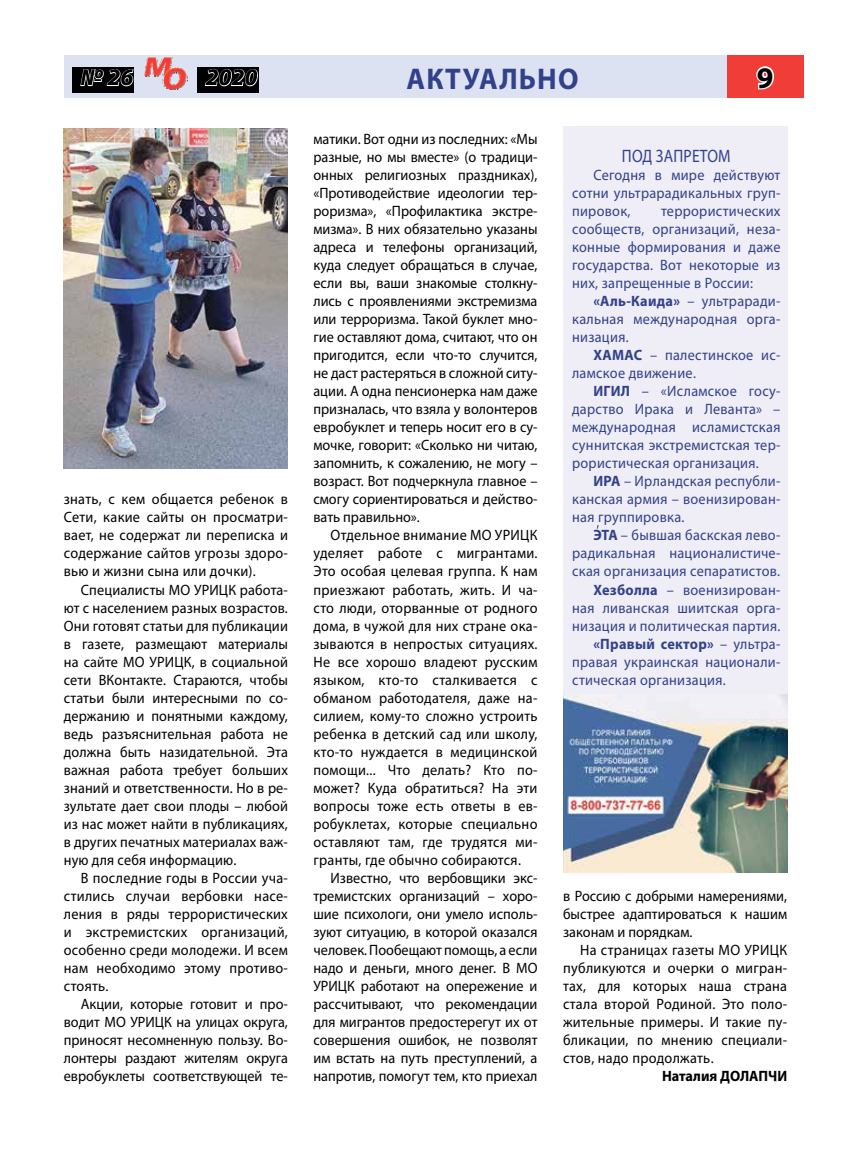
<style>
.page{position:relative;width:851px;height:1149px;background:#fff}
.page>*{position:absolute;margin:0;border:0;box-sizing:border-box;transform-origin:0 0}
.t1{font:700 30px "Myriad Pro";letter-spacing:.04em;color:#31428a;scale:.95 1}
.t2{font:700 30px "Myriad Pro";color:#000}
.t3{font:italic 700 24px "Myriad Pro";color:#000}
.t4{font:18px "Myriad Pro";letter-spacing:.015em;color:#31428a;scale:.86 1}
.t5{font:15px/18px "Myriad Pro";letter-spacing:.01em;color:#000;text-align:justify;scale:.95 1}
.t6{font:15px/18px "Myriad Pro";letter-spacing:.02em;color:#31428a;text-align:justify;scale:.95 1}
.t7{font:700 15px "Myriad Pro";letter-spacing:.02em;color:#31428a;scale:.95 1}
.t8{font:700 15px "Myriad Pro";color:#000;scale:.95 1}
.s1{font-weight:700}
.s2{font-weight:400}
</style>
<div class="page">
<div style="left:64px;top:55px;width:701px;height:43px;background:#dce2f2"></div>
<div style="left:72px;top:67px;width:62px;height:25px;background:#000"></div>
<svg style="left:79px;top:69px;width:55px;height:24px"></svg>
<img style="left:144px;top:57px;width:43px;height:33px">
<div style="left:197px;top:67px;width:61px;height:25px;background:#000"></div>
<svg style="left:205px;top:69px;width:53px;height:18px"></svg>
<div style="left:727px;top:55px;width:77px;height:43px;background:#f13d37"></div>
<svg style="left:756px;top:66px;width:18px;height:24px"></svg>
<div style="left:563px;top:126px;width:224px;height:576px;background:#efedf5"></div>
<img style="left:64px;top:128px;width:224px;height:340px">
<img style="left:563px;top:694px;width:224px;height:178px">
<h2 class="t3" style="left:80px;top:62px;width:54px">№ 26</h2>
<h2 class="t3" style="left:206px;top:62px;width:53px">2020</h2>
<h1 class="t1" style="left:406px;top:59px;width:182px">АКТУАЛЬНО</h1>
<h1 class="t2" style="left:756px;top:58px;width:18px">9</h1>
<p class="t5" style="left:64px;top:490px;width:237px">знать, с кем общается ребенок в Сети, какие сайты он просматри&shy;вает, не содержат ли переписка и содержание сайтов угрозы здоро&shy;вью и жизни сына или дочки).</p>
<p class="t5" style="left:64px;top:580px;width:237px;text-indent:17px">Специалисты МО УРИЦК работа&shy;ют с населением разных возрастов.<br>Они готовят статьи для публикации в газете, размещают материалы на сайте МО УРИЦК, в социальной сети ВКонтакте. Стараются, чтобы статьи были интересными по со&shy;держанию и понятными каждому, ведь разъяснительная работа не должна быть назидательной. Эта важная работа требует больших знаний и ответственности. Но в ре&shy;зультате дает свои плоды – любой из нас может найти в публикациях, в других печатных материалах важ&shy;ную для себя информацию.</p>
<p class="t5" style="left:64px;top:868px;width:237px;text-indent:17px">В последние годы в России уча&shy;стились случаи вербовки насе&shy;ления в ряды террористических и экстремистских организаций, особенно среди молодежи. И всем нам необходимо этому противо&shy;стоять.</p>
<p class="t5" style="left:64px;top:994px;width:237px;text-indent:17px">Акции, которые готовит и про&shy;водит МО УРИЦК на улицах округа, приносят несомненную пользу. Во&shy;лонтеры раздают жителям округа евробуклеты соответствующей те-</p>
<p class="t5" style="left:313px;top:130px;width:237px">матики. Вот одни из последних: «Мы разные, но мы вместе» (о традици&shy;онных религиозных праздниках), «Противодействие идеологии тер&shy;роризма», «Профилактика экстре&shy;мизма». В них обязательно указаны адреса и телефоны организаций, куда следует обращаться в случае, если вы, ваши знакомые столкну&shy;лись с проявлениями экстремизма или терроризма. Такой буклет мно&shy;гие оставляют дома, считают, что он пригодится, если что-то случится, не даст растеряться в сложной ситу&shy;ации. А одна пенсионерка нам даже призналась, что взяла у волонтеров евробуклет и теперь носит его в су&shy;мочке, говорит: «Сколько ни читаю, запомнить, к сожалению, не могу – возраст. Вот подчеркнула главное – смогу сориентироваться и действо&shy;вать правильно».</p>
<p class="t5" style="left:313px;top:526px;width:237px;text-indent:17px">Отдельное внимание МО УРИЦК уделяет работе с мигрантами.<br>Это особая целевая группа. К нам приезжают работать, жить. И ча&shy;сто люди, оторванные от родного дома, в чужой для них стране ока&shy;зываются в непростых ситуациях.<br>Не все хорошо владеют русским языком, кто-то сталкивается с обманом работодателя, даже на&shy;силием, кому-то сложно устроить ребенка в детский сад или школу, кто-то нуждается в медицинской помощи... Что делать? Кто по&shy;может? Куда обратиться? На эти вопросы тоже есть ответы в ев&shy;робуклетах, которые специально оставляют там, где трудятся ми&shy;гранты, где обычно собираются.</p>
<p class="t5" style="left:313px;top:868px;width:237px;text-indent:17px">Известно, что вербовщики экс&shy;тремистских организаций – хоро&shy;шие психологи, они умело исполь&shy;зуют ситуацию, в которой оказался человек. Пообещают помощь, а если надо и деньги, много денег. В МО УРИЦК работают на опережение и рассчитывают, что рекомендации для мигрантов предостерегут их от совершения ошибок, не позволят им встать на путь преступлений, а напротив, помогут тем, кто приехал</p>
<p class="t4" style="left:621px;top:145px;width:128px">ПОД ЗАПРЕТОМ</p>
<p class="t6" style="left:572px;top:166px;width:221px;text-indent:21px">Сегодня в мире действуют сотни ультрарадикальных груп&shy;пировок,</p>
<p class="t6" style="left:572px;top:202px;width:221px;text-indent:89px">террористических сообществ, организаций, неза&shy;конные формирования и даже государства. Вот некоторые из них, запрещенные в России:</p>
<p class="t6" style="left:572px;top:292px;width:221px;text-indent:21px"><span class="s1">«Аль-Каида»</span> – ультраради&shy;кальная международная орга&shy;низация.</p>
<p class="t6" style="left:572px;top:346px;width:221px;text-indent:21px"><span class="s1">ХАМАС</span> – палестинское ис&shy;ламское движение.</p>
<p class="t6" style="left:572px;top:382px;width:221px;text-indent:21px"><span class="s1">ИГИЛ</span> – «Исламское госу&shy;дарство Ирака и Леванта» – международная исламистская суннитская экстремистская тер&shy;рористическая организация.</p>
<p class="t6" style="left:572px;top:472px;width:221px;text-indent:21px"><span class="s1">ИРА</span> – Ирландская республи&shy;канская армия – военизирован&shy;ная группировка.</p>
<p class="t6" style="left:593px;top:526px;width:198px"><span class="s1">ЭТА</span> – бывшая баскская лево-</p>
<p class="t6" style="left:572px;top:544px;width:221px">радикальная националистиче-</p>
<p class="t6" style="left:572px;top:562px;width:220px">ская организация сепаратистов.</p>
<p class="t6" style="left:593px;top:580px;width:198px"><span class="s1">Хезболла</span> – военизирован-</p>
<p class="t6" style="left:572px;top:598px;width:221px">ная ливанская шиитская орга-</p>
<p class="t6" style="left:572px;top:616px;width:221px">низация и политическая партия.</p>
<p class="t7" style="left:593px;top:633px;width:198px">«Правый сектор» <span class="s2">– ультра-</span></p>
<p class="t6" style="left:572px;top:652px;width:221px">правая украинская национали-</p>
<p class="t6" style="left:572px;top:670px;width:163px">стическая организация.</p>
<p class="t5" style="left:563px;top:886px;width:237px">в Россию с добрыми намерениями, быстрее адаптироваться к нашим законам и порядкам.</p>
<p class="t5" style="left:563px;top:940px;width:237px;text-indent:17px">На страницах газеты МО УРИЦК публикуются и очерки о мигран&shy;тах, для которых наша страна стала второй Родиной. Это поло&shy;жительные примеры. И такие пу&shy;бликации, по мнению специали&shy;стов, надо продолжать.</p>
<p class="t8" style="left:662px;top:1065px;width:133px">Наталия ДОЛАПЧИ</p>
</div>
